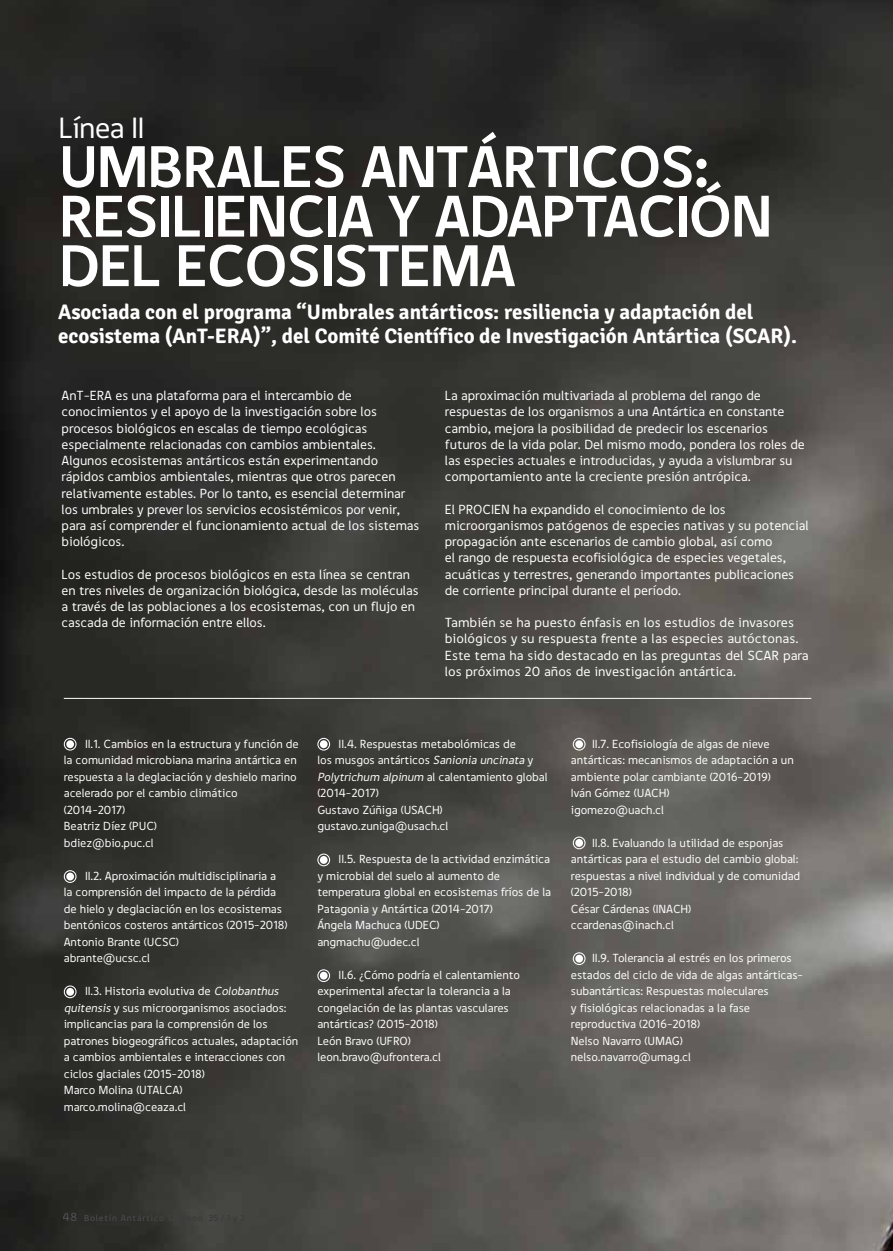
<style>
.page{position:relative;width:893px;height:1251px;background:#fff}
.page>*{position:absolute;margin:0;border:0;box-sizing:border-box;transform-origin:0 0}
.t1{font:700 60px/49.5px "Digna";letter-spacing:-.035em;color:#fff}
.t2{font:30px "Digna";letter-spacing:-.035em;color:#fff}
.t3{font:700 21px/24px "Signika Negative";color:#fff}
.t4{font:13.5px/16.2px "Digna";letter-spacing:-.01em;color:#fff}
.t5{font:12px/16.5px "Digna";letter-spacing:-.01em;color:#fff}
.s1{font-style:italic}
</style>
<div class="page">
<img style="left:0;top:0;width:893px;height:1250px">
<svg style="left:317px;top:969px;width:13px;height:12px"></svg>
<div style="left:320px;top:971px;width:8px;height:8px;background:#fff;border-radius:50%"></div>
<svg style="left:317px;top:853px;width:13px;height:13px"></svg>
<svg style="left:320px;top:855px;width:8px;height:8px"></svg>
<svg style="left:573px;top:952px;width:12px;height:12px"></svg>
<div style="left:575px;top:954px;width:8px;height:8px;background:#fff;border-radius:50%"></div>
<svg style="left:573px;top:836px;width:12px;height:13px"></svg>
<div style="left:575px;top:838px;width:8px;height:8px;background:#fff;border-radius:50%"></div>
<svg style="left:573px;top:737px;width:12px;height:13px"></svg>
<div style="left:575px;top:740px;width:8px;height:8px;background:#fff;border-radius:50%"></div>
<svg style="left:317px;top:737px;width:13px;height:13px"></svg>
<div style="left:320px;top:740px;width:8px;height:8px;background:#fff;border-radius:50%"></div>
<svg style="left:64px;top:737px;width:13px;height:13px"></svg>
<div style="left:66px;top:740px;width:8px;height:8px;background:#fff;border-radius:50%"></div>
<svg style="left:64px;top:870px;width:13px;height:12px"></svg>
<div style="left:66px;top:872px;width:8px;height:8px;background:#fff;border-radius:50%"></div>
<svg style="left:64px;top:985px;width:13px;height:13px"></svg>
<div style="left:66px;top:987px;width:8px;height:8px;background:#fff;border-radius:50%"></div>
<hr style="left:64px;top:698px;width:747px;height:1px;background:#fff">
<h2 class="t2" style="left:58px;top:109px;width:88px">Línea II</h2>
<h1 class="t1" style="left:58px;top:140px;width:716px">UMBRALES ANTÁRTICOS:<br>RESILIENCIA Y ADAPTACIÓN<br>DEL ECOSISTEMA</h1>
<h3 class="t3" style="left:58px;top:300px;width:740px">Asociada con el programa “Umbrales antárticos: resiliencia y adaptación del ecosistema (AnT-ERA)”, del Comité Científico de Investigación Antártica (SCAR).</h3>
<p class="t4" style="left:62px;top:387px;width:359px">AnT-ERA es una plataforma para el intercambio de conocimientos y el apoyo de la investigación sobre los procesos biológicos en escalas de tiempo ecológicas especialmente relacionadas con cambios ambientales.<br>Algunos ecosistemas antárticos están experimentando rápidos cambios ambientales, mientras que otros parecen relativamente estables. Por lo tanto, es esencial determinar los umbrales y prever los servicios ecosistémicos por venir, para así comprender el funcionamiento actual de los sistemas biológicos.</p>
<p class="t4" style="left:62px;top:565px;width:358px">Los estudios de procesos biológicos en esta línea se centran en tres niveles de organización biológica, desde las moléculas a través de las poblaciones a los ecosistemas, con un flujo en cascada de información entre ellos.</p>
<p class="t4" style="left:445px;top:387px;width:362px">La aproximación multivariada al problema del rango de respuestas de los organismos a una Antártica en constante cambio, mejora la posibilidad de predecir los escenarios futuros de la vida polar. Del mismo modo, pondera los roles de las especies actuales e introducidas, y ayuda a vislumbrar su comportamiento ante la creciente presión antrópica.</p>
<p class="t4" style="left:445px;top:500px;width:365px">El PROCIEN ha expandido el conocimiento de los microorganismos patógenos de especies nativas y su potencial propagación ante escenarios de cambio global, así como<br>el rango de respuesta ecofisiológica de especies vegetales, acuáticas y terrestres, generando importantes publicaciones de corriente principal durante el período.</p>
<p class="t4" style="left:445px;top:614px;width:365px">También se ha puesto énfasis en los estudios de invasores biológicos y su respuesta frente a las especies autóctonas.<br>Este tema ha sido destacado en las preguntas del SCAR para los próximos 20 años de investigación antártica.</p>
<p class="t5" style="left:64px;top:735px;width:236px;text-indent:21px">II.1. Cambios en la estructura y función de la comunidad microbiana marina antártica en respuesta a la deglaciación y deshielo marino acelerado por el cambio climático (2014-2017)<br>Beatriz Díez (PUC)<br>bdiez@bio.puc.cl</p>
<p class="t5" style="left:64px;top:867px;width:225px;text-indent:21px">II.2. Aproximación multidisciplinaria a la comprensión del impacto de la pérdida de hielo y deglaciación en los ecosistemas bentónicos costeros antárticos (2015-2018)<br>Antonio Brante (UCSC)<br>abrante@ucsc.cl</p>
<p class="t5" style="left:64px;top:982px;width:236px;text-indent:21px">II.3. Historia evolutiva de <span class="s1">Colobanthus quitensis</span> y sus microorganismos asociados: implicancias para la comprensión de los patrones biogeográficos actuales, adaptación a cambios ambientales e interacciones con ciclos glaciales (2015-2018)<br>Marco Molina (UTALCA) marco.molina@ceaza.cl</p>
<p class="t5" style="left:317px;top:735px;width:232px;text-indent:21px">II.4. Respuestas metabolómicas de<br>los musgos antárticos <span class="s1">Sanionia uncinata</span> y<br><span class="s1">Polytrichum alpinum</span> al calentamiento global (2014-2017)<br>Gustavo Zúñiga (USACH) gustavo.zuniga@usach.cl</p>
<p class="t5" style="left:317px;top:850px;width:235px;text-indent:21px">II.5. Respuesta de la actividad enzimática y microbial del suelo al aumento de temperatura global en ecosistemas fríos de la Patagonia y Antártica (2014-2017)<br>Ángela Machuca (UDEC)<br>angmachu@udec.cl</p>
<p class="t5" style="left:317px;top:966px;width:204px;text-indent:21px">II.6. ¿Cómo podría el calentamiento experimental afectar la tolerancia a la congelación de las plantas vasculares antárticas? (2015-2018)<br>León Bravo (UFRO) leon.bravo@ufrontera.cl</p>
<p class="t5" style="left:571px;top:735px;width:224px;text-indent:21px">II.7. Ecofisiología de algas de nieve antárticas: mecanismos de adaptación a un ambiente polar cambiante (2016-2019)<br>Iván Gómez (UACH)<br>igomezo@uach.cl</p>
<p class="t5" style="left:571px;top:834px;width:231px;text-indent:21px">II.8. Evaluando la utilidad de esponjas antárticas para el estudio del cambio global: respuestas a nivel individual y de comunidad (2015-2018)<br>César Cárdenas (INACH)<br>ccardenas@inach.cl</p>
<p class="t5" style="left:571px;top:949px;width:234px;text-indent:21px">II.9. Tolerancia al estrés en los primeros estados del ciclo de vida de algas antárticas&shy;subantárticas: Respuestas moleculares<br>y fisiológicas relacionadas a la fase reproductiva (2016-2018)<br>Nelso Navarro (UMAG) nelso.navarro@umag.cl</p>
</div>
